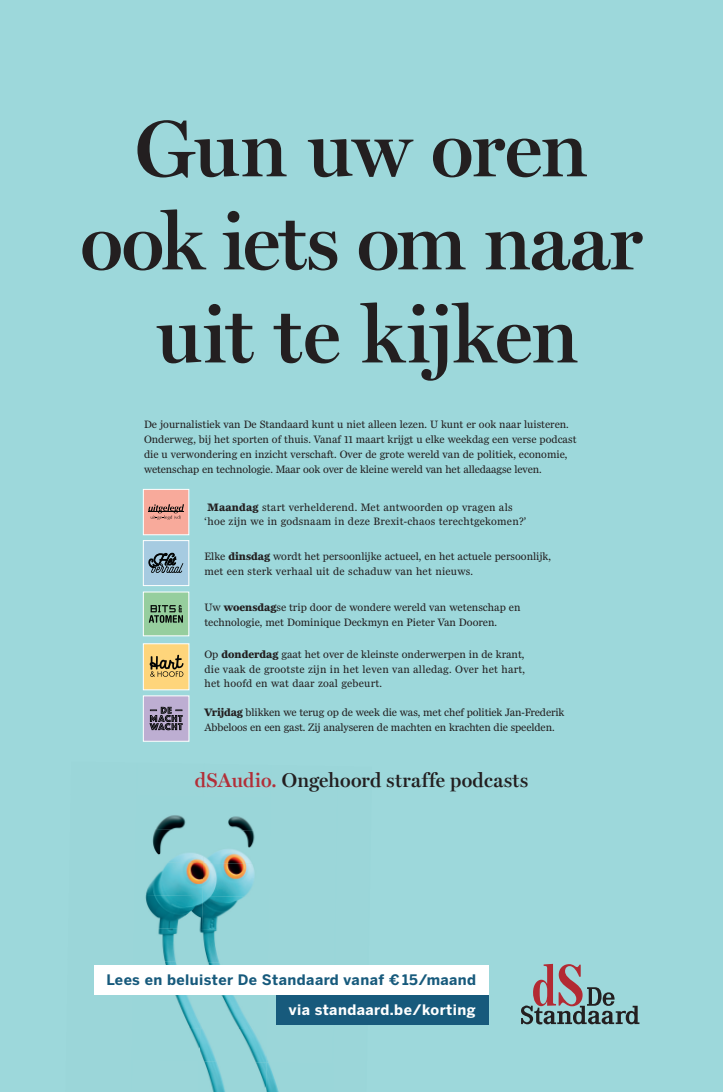
<style>
.page{position:relative;width:723px;height:1092px;background:#fff}
.page>*{position:absolute;margin:0;border:0;box-sizing:border-box;transform-origin:0 0}
.t1{font:600 80.4px/93px "Miller Display";letter-spacing:-.01em;color:#231f20;text-align:center}
.t2{font:600 20px "Miller Display";letter-spacing:.015em;color:#231f20}
.t3{font:700 14.4px "Benton Sans";letter-spacing:.03em;color:#175a7c}
.t4{font:700 14.4px "Benton Sans";letter-spacing:.03em;color:#fff}
.t5{font:11px/14.3px "Miller Daily Two";color:#231f20}
.t6{font:11px/14.3px "Miller Daily Two";letter-spacing:.02em;color:#231f20}
.s1{font-weight:700}
.s2{color:#b22f38}
</style>
<div class="page">
<div style="left:0;top:0;width:723px;height:1091px;background:#9dd8db"></div>
<img style="left:156px;top:815px;width:96px;height:13px">
<img style="left:152px;top:828px;width:103px;height:33px">
<img style="left:146px;top:861px;width:108px;height:33px">
<img style="left:145px;top:894px;width:102px;height:35px">
<img style="left:145px;top:927px;width:57px;height:33px">
<img style="left:201px;top:929px;width:18px;height:33px">
<img style="left:164px;top:960px;width:38px;height:4px">
<img style="left:201px;top:962px;width:75px;height:33px">
<img style="left:94px;top:994px;width:107px;height:31px">
<img style="left:200px;top:995px;width:135px;height:33px">
<img style="left:188px;top:1025px;width:12px;height:24px">
<img style="left:200px;top:1028px;width:68px;height:33px">
<img style="left:204px;top:1061px;width:75px;height:30px">
<svg style="left:521px;top:963px;width:118px;height:61px"></svg>
<div style="left:276px;top:994px;width:213px;height:30px;background:#175a7c"></div>
<div style="left:94px;top:964px;width:395px;height:30px;background:#fff"></div>
<div style="left:143px;top:591px;width:46px;height:45px;background:#96ce9e;border:1px solid #fff"></div>
<svg style="left:149px;top:605px;width:34px;height:17px"></svg>
<div style="left:143px;top:540px;width:46px;height:45px;background:#a6cbe1;border:1px solid #fff"></div>
<svg style="left:149px;top:553px;width:35px;height:20px"></svg>
<div style="left:143px;top:489px;width:46px;height:46px;background:#f8aa9b;border:1px solid #fff"></div>
<svg style="left:148px;top:504px;width:36px;height:16px"></svg>
<div style="left:143px;top:643px;width:46px;height:47px;background:#fed57b;border:1px solid #fff"></div>
<svg style="left:150px;top:654px;width:34px;height:22px"></svg>
<div style="left:143px;top:695px;width:46px;height:46px;background:#bdaed2;border:1px solid #fff"></div>
<svg style="left:149px;top:706px;width:34px;height:24px"></svg>
<h1 class="t1" style="left:80px;top:101px;width:564px">Gun uw oren ook iets om naar uit te kijken</h1>
<p class="t5" style="left:144px;top:417px;width:434px;line-height:15px">De journalistiek van De Standaard kunt u niet alleen lezen. U kunt er ook naar luisteren.<br>Onderweg, bij het sporten of thuis. Vanaf 11 maart krijgt u elke weekdag een verse podcast die u verwondering en inzicht verschaft. Over de grote wereld van de politiek, economie, wetenschap en technologie. Maar ook over de kleine wereld van het alledaagse leven.</p>
<p class="t6" style="left:204px;top:499px;width:323px"><span class="s1">Maandag</span> start verhelderend. Met antwoorden op vragen als ‘hoe zijn we in godsnaam in deze Brexit-chaos terechtgekomen?’</p>
<p class="t5" style="left:204px;top:549px;width:348px">Elke <span class="s1">dinsdag</span> wordt het persoonlijke actueel, en het actuele persoonlijk, met een sterk verhaal uit de schaduw van het nieuws.</p>
<p class="t5" style="left:204px;top:600px;width:317px">Uw <span class="s1">woensdag</span>se trip door de wondere wereld van wetenschap en technologie, met Dominique Deckmyn en Pieter Van Dooren.</p>
<p class="t5" style="left:204px;top:647px;width:322px;text-align:justify">Op <span class="s1">donderdag</span> gaat het over de kleinste onderwerpen in de krant, die vaak de grootste zijn in het leven van alledag. Over het hart, het hoofd en wat daar zoal gebeurt.</p>
<p class="t5" style="left:204px;top:705px;width:361px"><span class="s1">Vrijdag</span> blikken we terug op de week die was, met chef politiek Jan-Frederik<br>Abbeloos en een gast. Zij analyseren de machten en krachten die speelden.</p>
<h2 class="t2" style="left:195px;top:767px;width:335px"><span class="s2">dSAudio.</span> Ongehoord straffe podcasts</h2>
<h3 class="t3" style="left:106px;top:971px;width:371px">Lees en beluister De Standaard vanaf € 15/maand</h3>
<h3 class="t4" style="left:289px;top:1000px;width:188px">via standaard.be/korting</h3>
</div>
